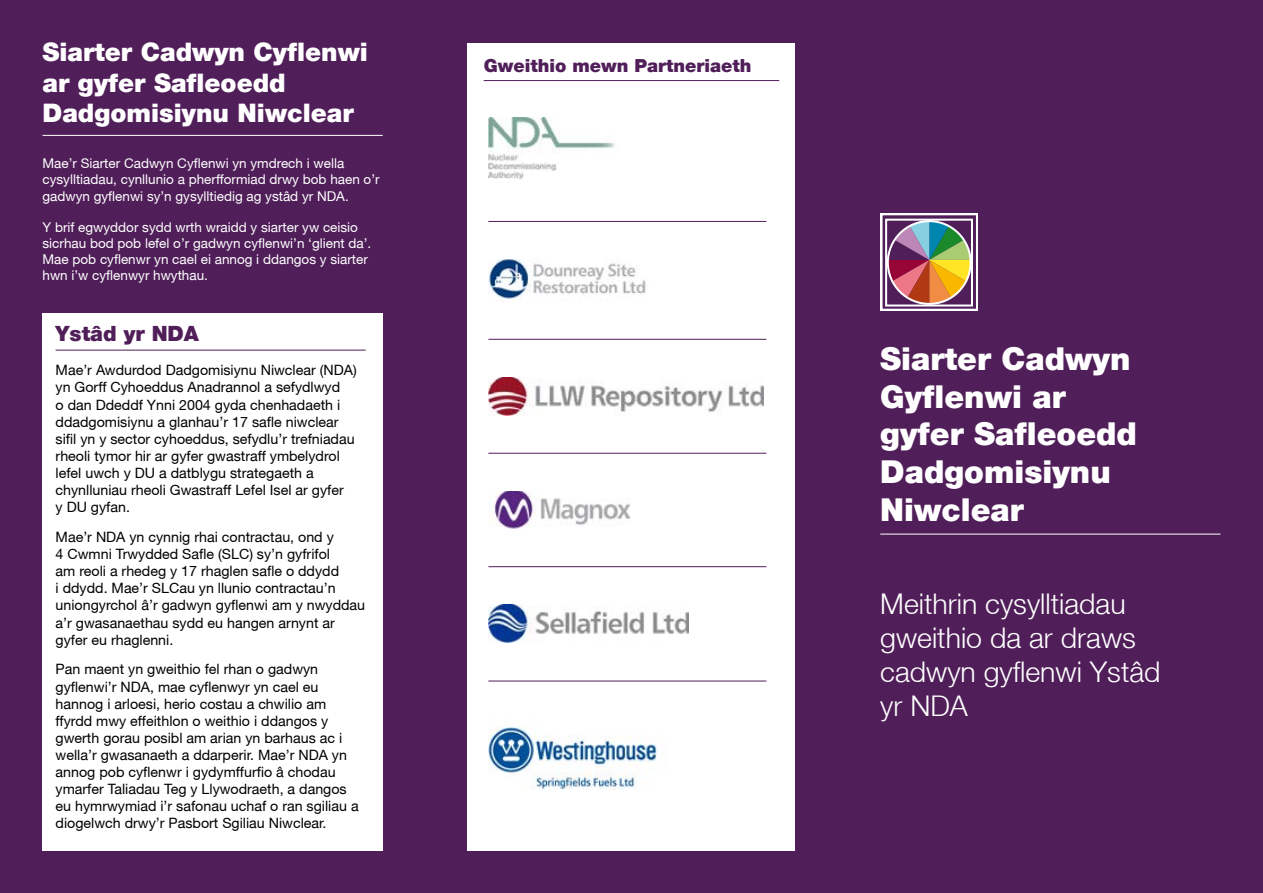
<style>
.page{position:relative;width:1263px;height:893px;background:#501e59}
.page>*{position:absolute;margin:0;border:0;box-sizing:border-box;transform-origin:0 0}
.t1{font:900 31.5px/37.8px "Helvetica Neue";color:#fff}
.t2{font:300 28.5px/34.2px "Helvetica Neue";color:#fff}
.t3{font:900 25.5px/30.6px "Helvetica Neue";color:#fff}
.t4{font:900 21px "Helvetica Neue";color:#501e59}
.t5{font:900 18px "Helvetica Neue";color:#501e59}
.t6{font:14.25px/17.1px "Helvetica Neue";color:#000}
.t7{font:13.5px/16.2px "Helvetica Neue";color:#fff}
</style>
<div class="page">
<hr style="left:43px;top:135px;width:340px;height:1px;background:#fff">
<hr style="left:880px;top:534px;width:340px;height:1px;background:#fff">
<div style="left:43px;top:313px;width:340px;height:537px;background:#fff"></div>
<hr style="left:56px;top:350px;width:310px;height:1px;background:#501e59">
<div style="left:880px;top:213px;width:98px;height:98px;border:2px solid #fff"></div>
<svg style="left:885px;top:219px;width:88px;height:88px"></svg>
<svg style="left:888px;top:221px;width:83px;height:83px"></svg>
<div style="left:887px;top:220px;width:84px;height:85px;border:2px solid #fff;border-radius:50%"></div>
<div style="left:468px;top:43px;width:327px;height:807px;background:#fff"></div>
<hr style="left:484px;top:80px;width:295px;height:1px;background:#501e59">
<img style="left:488px;top:118px;width:127px;height:61px">
<img style="left:488px;top:260px;width:158px;height:41px">
<img style="left:488px;top:377px;width:275px;height:38px">
<img style="left:493px;top:491px;width:138px;height:38px">
<img style="left:488px;top:605px;width:200px;height:38px">
<img style="left:488px;top:726px;width:170px;height:64px">
<hr style="left:488px;top:453px;width:278px;height:1px;background:#501e59">
<hr style="left:488px;top:566px;width:278px;height:1px;background:#501e59">
<hr style="left:488px;top:681px;width:278px;height:1px;background:#501e59">
<hr style="left:488px;top:339px;width:278px;height:1px;background:#501e59">
<hr style="left:488px;top:221px;width:278px;height:1px;background:#501e59">
<h3 class="t3" style="left:43px;top:37px;width:327px">Siarter Cadwyn Cyflenwi ar gyfer Safleoedd<br>Dadgomisiynu Niwclear</h3>
<p class="t7" style="left:43px;top:155px;width:339px">Mae’r Siarter Cadwyn Cyflenwi yn ymdrech i wella cysylltiadau, cynllunio a pherfformiad drwy bob haen o’r gadwyn gyflenwi sy’n gysylltiedig ag ystâd yr NDA.</p>
<p class="t7" style="left:43px;top:218px;width:330px">Y brif egwyddor sydd wrth wraidd y siarter yw ceisio sicrhau bod pob lefel o’r gadwyn cyflenwi’n ‘glient da’.<br>Mae pob cyflenwr yn cael ei annog i ddangos y siarter hwn i’w cyflenwyr hwythau.</p>
<h3 class="t4" style="left:56px;top:321px;width:145px">Ystâd yr NDA</h3>
<p class="t6" style="left:56px;top:362px;width:303px">Mae’r Awdurdod Dadgomisiynu Niwclear (NDA) yn Gorff Cyhoeddus Anadrannol a sefydlwyd<br>o dan Ddeddf Ynni 2004 gyda chenhadaeth i ddadgomisiynu a glanhau’r 17 safle niwclear sifil yn y sector cyhoeddus, sefydlu’r trefniadau rheoli tymor hir ar gyfer gwastraff ymbelydrol lefel uwch y DU a datblygu strategaeth a chynlluniau rheoli Gwastraff Lefel Isel ar gyfer<br>y DU gyfan.</p>
<p class="t6" style="left:56px;top:528px;width:311px">Mae’r NDA yn cynnig rhai contractau, ond y<br>4 Cwmni Trwydded Safle (SLC) sy’n gyfrifol<br>am reoli a rhedeg y 17 rhaglen safle o ddydd<br>i ddydd. Mae’r SLCau yn llunio contractau’n uniongyrchol â’r gadwyn gyflenwi am y nwyddau a’r gwasanaethau sydd eu hangen arnynt ar gyfer eu rhaglenni.</p>
<p class="t6" style="left:56px;top:661px;width:304px">Pan maent yn gweithio fel rhan o gadwyn gyflenwi’r NDA, mae cyflenwyr yn cael eu hannog i arloesi, herio costau a chwilio am ffyrdd mwy effeithlon o weithio i ddangos y gwerth gorau posibl am arian yn barhaus ac i wella’r gwasanaeth a ddarperir. Mae’r NDA yn annog pob cyflenwr i gydymffurfio â chodau ymarfer Taliadau Teg y Llywodraeth, a dangos eu hymrwymiad i’r safonau uchaf o ran sgiliau a diogelwch drwy’r Pasbort Sgiliau Niwclear.</p>
<p class="t5" style="left:484px;top:55px;width:269px">Gweithio mewn Partneriaeth</p>
<h1 class="t1" style="left:880px;top:339px;width:258px">Siarter Cadwyn<br>Gyflenwi ar gyfer Safleoedd<br>Dadgomisiynu<br>Niwclear</h1>
<h2 class="t2" style="left:880px;top:586px;width:282px">Meithrin cysylltiadau gweithio da ar draws cadwyn gyflenwi Ystâd yr NDA</h2>
</div>
